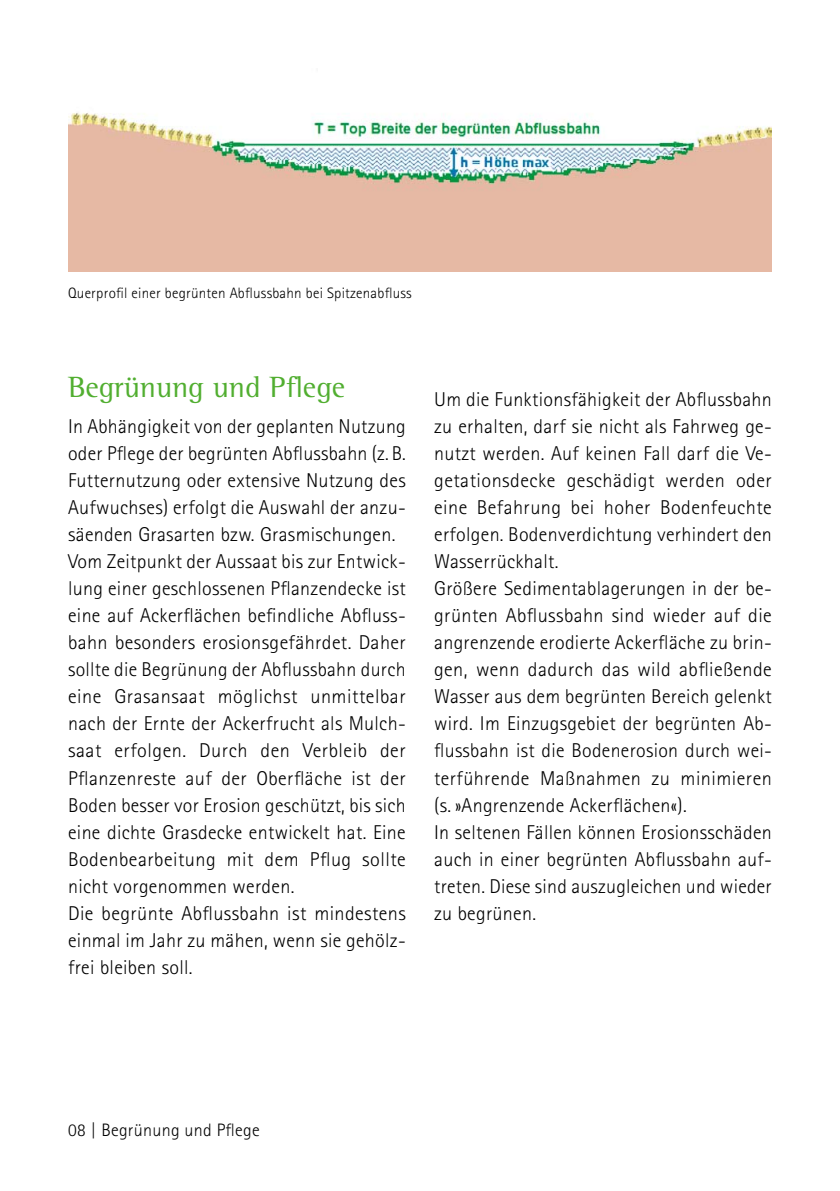
<style>
.page{position:relative;width:840px;height:1191px;background:#fff}
.page>*{position:absolute;margin:0;border:0;box-sizing:border-box;transform-origin:0 0}
.H2-Sub{font:30px "Rotis Semi Serif";color:#51ae30}
.P-Fliesstext{font:300 20px/27px "Rotis Sans Serif";letter-spacing:.015em;color:#000;text-align:justify}
.t1{font:300 18px "Rotis Sans Serif";letter-spacing:.015em;color:#000}
.Caption-BU{font:300 15px "Rotis Sans Serif";letter-spacing:.015em;color:#000}
</style>
<div class="page">
<img style="left:68px;top:112px;width:703px;height:159px">
<p class="Caption-BU" style="left:68px;top:285px;width:345px">Querprofil einer begrünten Abflussbahn bei Spitzenabfluss</p>
<p class="H2-Sub" style="left:68px;top:370px;width:278px">Begrünung und Pflege</p>
<p class="P-Fliesstext" style="left:68px;top:413px;width:339px">In Abhängigkeit von der geplanten Nutzung oder Pflege der begrünten Abflussbahn (z. B.<br>Futternutzung oder extensive Nutzung des Aufwuchses) erfolgt die Auswahl der anzu&shy;säenden Grasarten bzw. Grasmischungen.</p>
<p class="P-Fliesstext" style="left:68px;top:548px;width:339px">Vom Zeitpunkt der Aussaat bis zur Entwick&shy;lung einer geschlossenen Pflanzendecke ist eine auf Ackerflächen befindliche Abfluss&shy;bahn besonders erosionsgefährdet. Daher sollte die Begrünung der Abflussbahn durch eine Grasansaat möglichst unmittelbar nach der Ernte der Ackerfrucht als Mulch&shy;saat erfolgen. Durch den Verbleib der Pflanzenreste auf der Oberfläche ist der Boden besser vor Erosion geschützt, bis sich eine dichte Grasdecke entwickelt hat. Eine Bodenbearbeitung mit dem Pflug sollte nicht vorgenommen werden.</p>
<p class="P-Fliesstext" style="left:68px;top:899px;width:339px">Die begrünte Abflussbahn ist mindestens einmal im Jahr zu mähen, wenn sie gehölz&shy;frei bleiben soll.</p>
<p class="P-Fliesstext" style="left:434px;top:386px;width:339px">Um die Funktionsfähigkeit der Abflussbahn zu erhalten, darf sie nicht als Fahrweg ge&shy;nutzt werden. Auf keinen Fall darf die Ve&shy;getationsdecke geschädigt werden oder eine Befahrung bei hoher Bodenfeuchte erfolgen. Bodenverdichtung verhindert den Wasserrückhalt.</p>
<p class="P-Fliesstext" style="left:434px;top:575px;width:339px">Größere Sedimentablagerungen in der be&shy;grünten Abflussbahn sind wieder auf die angrenzende erodierte Ackerfläche zu brin&shy;gen, wenn dadurch das wild abfließende Wasser aus dem begrünten Bereich gelenkt wird. Im Einzugsgebiet der begrünten Ab&shy;flussbahn ist die Bodenerosion durch wei&shy;terführende Maßnahmen zu minimieren (s. »Angrenzende Ackerflächen«).</p>
<p class="P-Fliesstext" style="left:434px;top:818px;width:339px">In seltenen Fällen können Erosionsschäden auch in einer begrünten Abflussbahn auf&shy;treten. Diese sind auszugleichen und wieder zu begrünen.</p>
<p class="t1" style="left:68px;top:1119px;width:193px">08 | Begrünung und Pflege</p>
</div>
